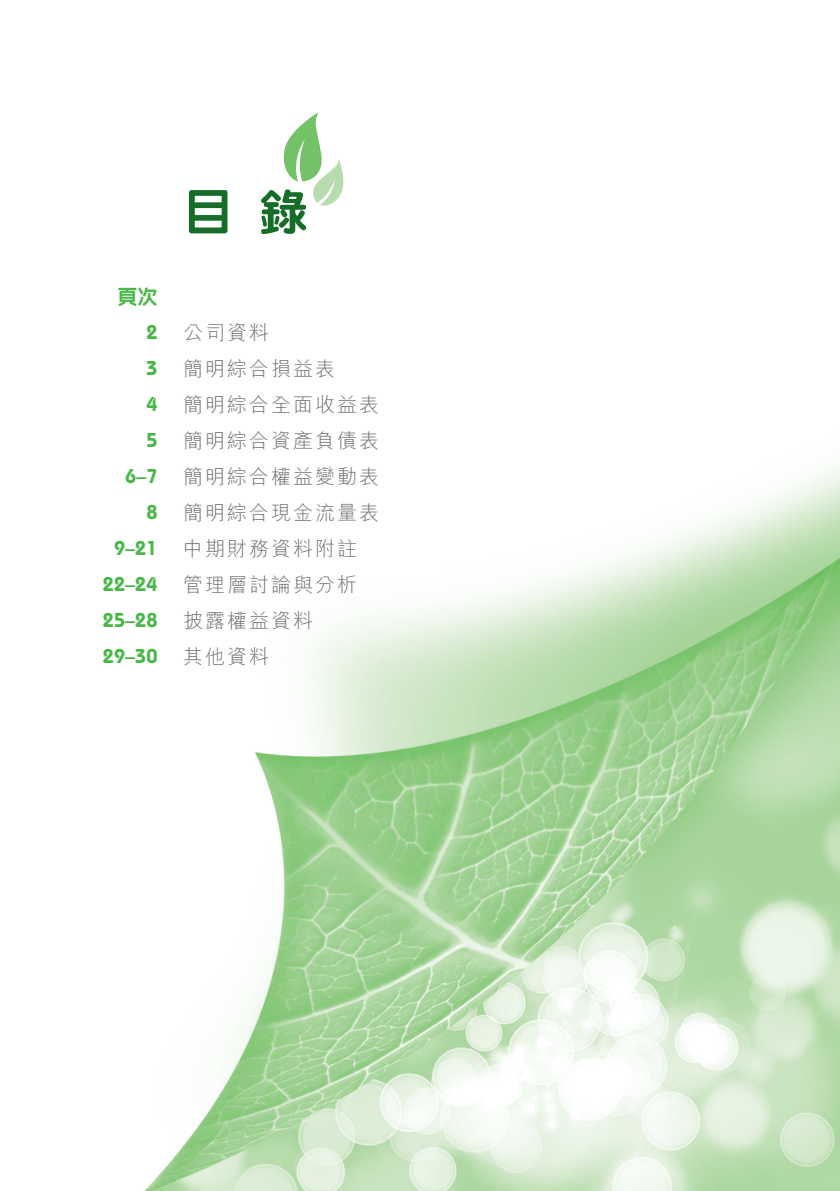
<style>
.page{position:relative;width:840px;height:1191px;background:#fff}
.page>*{position:absolute;margin:0;border:0;box-sizing:border-box;transform-origin:0 0}
.t1{font:800 50px "M Yuen HK";color:#166d27}
.t2{font:300 20px/36px "M Hei HK";letter-spacing:.1em;color:#6c6d70}
.t3{font:600 20px/36px "Bauhaus Std";color:#49b748;text-align:right}
.t4{font:800 20px "M Yuen HK";color:#49b748}
</style>
<div class="page">
<img style="left:144px;top:467px;width:695px;height:724px">
<svg style="left:283px;top:112px;width:61px;height:94px"></svg>
<p class="t4" style="left:117px;top:289px;width:41px">頁次</p>
<p class="t3" style="left:103px;top:315px;width:56px">2<br>3<br>4<br>5<br>6–7<br>8<br>9–21<br>22–24<br>25–28<br>29–30</p>
<h1 class="t1" style="left:183px;top:193px;width:126px">目 錄</h1>
<p class="t2" style="left:183px;top:317px;width:197px">公司資料<br>簡明綜合損益表<br>簡明綜合全面收益表簡明綜合資產負債表簡明綜合權益變動表簡明綜合現金流量表中期財務資料附註管理層討論與分析披露權益資料<br>其他資料</p>
</div>
